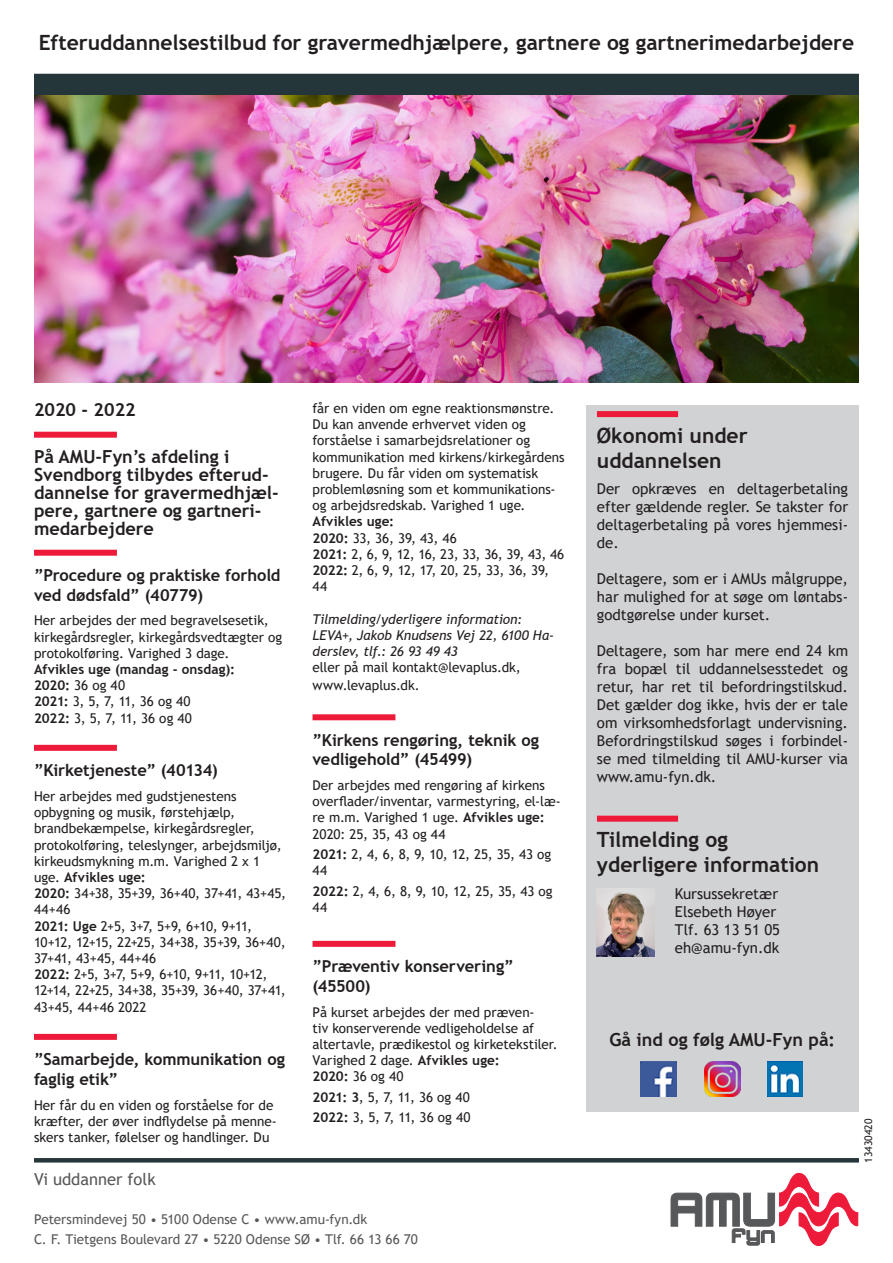
<style>
.page{position:relative;width:893px;height:1263px;background:#fff}
.page>*{position:absolute;margin:0;border:0;box-sizing:border-box;transform-origin:0 0}
.Afsnitsstreg_FED_bro{font:700 21px/25.2px "Trebuchet MS";color:#231f20}
.Afsnitsstreg_FED_bro-2{font:700 18px/18px "Trebuchet MS";color:#231f20}
.brødtekst_brochurer{font:700 18px "Trebuchet MS";color:#231f20}
.Afsnitsstreg_FED_bro-3{font:700 16.5px/19.5px "Trebuchet MS";letter-spacing:-.005em;color:#231f20}
.t1{font:16.5px "Trebuchet MS";color:#57585a}
.brødtekst_brochurer-2{font:15px/18px "Trebuchet MS";color:#231f20;text-align:justify}
.t2{font:13.5px/16.2px "Trebuchet MS";color:#231f20}
.t3{font:italic 13.5px/16.2px "Trebuchet MS";letter-spacing:-.01em;color:#231f20}
.brødtekst_brochurer-3{font:13.5px "Trebuchet MS";color:#57585a}
.t4{font:13.5px "Trebuchet MS";letter-spacing:-.025em;color:#231f20}
.t5{font:700 13.5px "Trebuchet MS";letter-spacing:.01em;color:#231f20}
.brødtekst_brochurer-4{font:10.5px "Trebuchet MS";color:#231f20}
.s1{font-weight:700}
.s2{font-style:normal}
</style>
<div class="page">
<div style="left:34px;top:74px;width:825px;height:22px;background:#25363a"></div>
<img style="left:34px;top:96px;width:825px;height:287px">
<svg style="left:671px;top:1173px;width:187px;height:73px"></svg>
<svg style="left:34px;top:1158px;width:825px;height:4px;background:#28393d"></svg>
<div style="left:586px;top:405px;width:273px;height:707px;background:#d1d2d4"></div>
<div style="left:34px;top:432px;width:83px;height:6px;background:#ed1a3a"></div>
<div style="left:34px;top:550px;width:83px;height:6px;background:#ed1a3a"></div>
<div style="left:34px;top:745px;width:83px;height:6px;background:#ed1a3a"></div>
<div style="left:34px;top:1034px;width:83px;height:6px;background:#ed1a3a"></div>
<div style="left:313px;top:714px;width:82px;height:6px;background:#ed1a3a"></div>
<div style="left:313px;top:941px;width:82px;height:6px;background:#ed1a3a"></div>
<div style="left:597px;top:411px;width:81px;height:6px;background:#ed1a3a"></div>
<div style="left:597px;top:816px;width:81px;height:6px;background:#ed1a3a"></div>
<img style="left:597px;top:889px;width:58px;height:68px">
<img style="left:641px;top:1061px;width:35px;height:36px">
<img style="left:705px;top:1061px;width:35px;height:36px">
<img style="left:767px;top:1061px;width:36px;height:36px">
<p class="Afsnitsstreg_FED_bro" style="left:39px;top:29px;width:817px">Efteruddannelsestilbud for gravermedhjælpere, gartnere og gartnerimedarbejdere</p>
<p class="Afsnitsstreg_FED_bro-2" style="left:34px;top:401px;width:103px">2020 - 2022</p>
<p class="Afsnitsstreg_FED_bro-2" style="left:34px;top:448px;width:246px">På AMU-Fyn’s afdeling i<br>Svendborg tilbydes efterud&shy;dannelse for gravermedhjæl&shy;pere, gartnere og gartneri&shy;medarbejdere</p>
<p class="Afsnitsstreg_FED_bro-3" style="left:34px;top:566px;width:248px">”Procedure og praktiske forhold ved dødsfald” (40779)</p>
<p class="t2" style="left:34px;top:612px;width:250px">Her arbejdes der med begravelsesetik, kirkegårdsregler, kirkegårdsvedtægter og protokolføring. Varighed 3 dage.</p>
<p class="t5" style="left:34px;top:661px;width:203px">Afvikles uge (mandag - onsdag):</p>
<p class="t2" style="left:34px;top:677px;width:93px"><span class="s1">2020:</span> 36 og 40</p>
<p class="t2" style="left:34px;top:693px;width:158px"><span class="s1">2021:</span> 3, 5, 7, 11, 36 og 40</p>
<p class="t2" style="left:34px;top:710px;width:159px"><span class="s1">2022:</span> 3, 5, 7, 11, 36 og 40</p>
<p class="Afsnitsstreg_FED_bro-3" style="left:34px;top:761px;width:185px">”Kirketjeneste” (40134)</p>
<p class="t2" style="left:34px;top:788px;width:249px">Her arbejdes med gudstjenestens opbygning og musik, førstehjælp, brandbekæmpelse, kirkegårdsregler, protokolføring, teleslynger, arbejdsmiljø, kirkeudsmykning m.m. Varighed 2 x 1 uge. <span class="s1">Afvikles uge:</span></p>
<p class="t2" style="left:34px;top:885px;width:253px"><span class="s1">2020:</span> 34+38, 35+39, 36+40, 37+41, 43+45,<br>44+46</p>
<p class="t2" style="left:34px;top:918px;width:253px"><span class="s1">2021: Uge</span> 2+5, 3+7, 5+9, 6+10, 9+11,<br>10+12, 12+15, 22+25, 34+38, 35+39, 36+40,<br>37+41, 43+45, 44+46</p>
<p class="t2" style="left:34px;top:966px;width:253px"><span class="s1">2022:</span> 2+5, 3+7, 5+9, 6+10, 9+11, 10+12,<br>12+14, 22+25, 34+38, 35+39, 36+40, 37+41,<br>43+45, 44+46 2022</p>
<p class="Afsnitsstreg_FED_bro-3" style="left:34px;top:1050px;width:253px">”Samarbejde, kommunikation og faglig etik”</p>
<p class="t2" style="left:34px;top:1096px;width:244px">Her får du en viden og forståelse for de kræfter, der øver indflydelse på menne&shy;skers tanker, følelser og handlinger. Du</p>
<p class="t1" style="left:34px;top:1168px;width:123px">Vi uddanner folk</p>
<p class="t2" style="left:313px;top:400px;width:243px">får en viden om egne reaktionsmønstre.</p>
<p class="t2" style="left:313px;top:416px;width:254px">Du kan anvende erhvervet viden og forståelse i samarbejdsrelationer og kommunikation med kirkens/kirkegårdens brugere. Du får viden om systematisk problemløsning som et kommunikations&shy;og arbejdsredskab. Varighed 1 uge.<br><span class="s1">Afvikles uge:<br>2020:</span> 33, 36, 39, 43, 46</p>
<p class="t4" style="left:313px;top:546px;width:253px"><span class="s1">2021:</span> 2, 6, 9, 12, 16, 23, 33, 36, 39, 43, 46</p>
<p class="t2" style="left:313px;top:562px;width:238px"><span class="s1">2022:</span> 2, 6, 9, 12, 17, 20, 25, 33, 36, 39,<br>44</p>
<p class="t3" style="left:313px;top:611px;width:243px">Tilmelding/yderligere information:<br>LEVA+, Jakob Knudsens Vej 22, 6100 Ha&shy;derslev, tlf.: 26 93 49 43<br><span class="s2">eller på mail kontakt@levaplus.dk,</span></p>
<p class="t2" style="left:313px;top:677px;width:109px">www.levaplus.dk.</p>
<p class="Afsnitsstreg_FED_bro-3" style="left:313px;top:730px;width:228px">”Kirkens rengøring, teknik og vedligehold” (45499)</p>
<p class="t2" style="left:313px;top:777px;width:250px">Der arbejdes med rengøring af kirkens overflader/inventar, varmestyring, el-læ&shy;re m.m. Varighed 1 uge. <span class="s1">Afvikles uge:</span></p>
<p class="t2" style="left:313px;top:826px;width:134px">2020: 25, 35, 43 og 44</p>
<p class="t2" style="left:313px;top:846px;width:240px"><span class="s1">2021:</span> 2, 4, 6, 8, 9, 10, 12, 25, 35, 43 og<br>44</p>
<p class="t2" style="left:313px;top:883px;width:242px"><span class="s1">2022:</span> 2, 4, 6, 8, 9, 10, 12, 25, 35, 43 og<br>44</p>
<p class="Afsnitsstreg_FED_bro-3" style="left:313px;top:957px;width:203px">”Præventiv konservering” (45500)</p>
<p class="t2" style="left:313px;top:1003px;width:247px">På kurset arbejdes der med præven-<br>tiv konserverende vedligeholdelse af altertavle, prædikestol og kirketekstiler.<br>Varighed 2 dage. <span class="s1">Afvikles uge:<br>2020:</span> 36 og 40</p>
<p class="t2" style="left:313px;top:1089px;width:159px"><span class="s1">2021: 3</span>, 5, 7, 11, 36 og 40</p>
<p class="t2" style="left:313px;top:1109px;width:159px"><span class="s1">2022:</span> 3, 5, 7, 11, 36 og 40</p>
<p class="brødtekst_brochurer-3" style="left:34px;top:1211px;width:335px">Petersmindevej 50 • 5100 Odense C • www.amu-fyn.dk</p>
<p class="brødtekst_brochurer-3" style="left:34px;top:1231px;width:385px">C. F. Tietgens Boulevard 27 • 5220 Odense SØ • Tlf. 66 13 66 70</p>
<p class="Afsnitsstreg_FED_bro" style="left:597px;top:423px;width:152px">Økonomi under uddannelsen</p>
<p class="brødtekst_brochurer-2" style="left:597px;top:480px;width:253px">Der opkræves en deltagerbetaling efter gældende regler. Se takster for deltagerbetaling på vores hjemmesi&shy;de.</p>
<p class="brødtekst_brochurer-2" style="left:597px;top:570px;width:253px">Deltagere, som er i AMUs målgruppe, har mulighed for at søge om løntabs&shy;godtgørelse under kurset.</p>
<p class="brødtekst_brochurer-2" style="left:597px;top:642px;width:253px">Deltagere, som har mere end 24 km fra bopæl til uddannelsesstedet og retur, har ret til befordringstilskud.<br>Det gælder dog ikke, hvis der er tale om virksomhedsforlagt undervisning.<br>Befordringstilskud søges i forbindel&shy;se med tilmelding til AMU-kurser via www.amu-fyn.dk.</p>
<p class="Afsnitsstreg_FED_bro" style="left:597px;top:827px;width:224px">Tilmelding og yderligere information</p>
<p class="brødtekst_brochurer-2" style="left:675px;top:884px;width:105px">Kursussekretær</p>
<p class="brødtekst_brochurer-2" style="left:675px;top:902px;width:103px">Elsebeth Høyer</p>
<p class="brødtekst_brochurer-2" style="left:675px;top:920px;width:107px">Tlf. 63 13 51 05</p>
<p class="brødtekst_brochurer-2" style="left:675px;top:938px;width:106px">eh@amu-fyn.dk</p>
<p class="brødtekst_brochurer" style="left:609px;top:1028px;width:227px">Gå ind og følg AMU-Fyn på:</p>
<p class="brødtekst_brochurer-4" style="left:862px;top:1162px;width:46px;rotate:-90deg">13430420</p>
</div>
